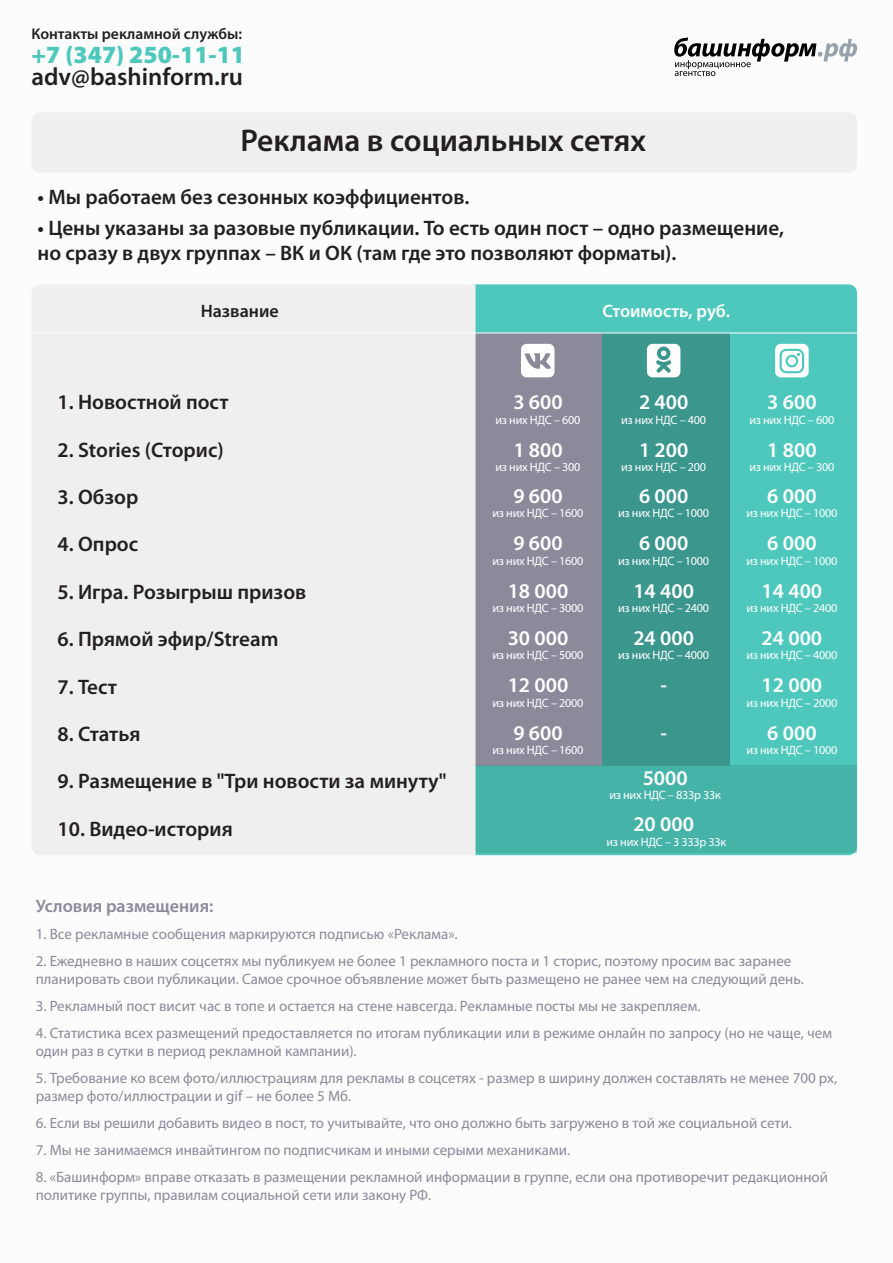
<style>
.page{position:relative;width:893px;height:1263px;background:#fff}
.page>*{position:absolute;margin:0;border:0;box-sizing:border-box;transform-origin:0 0}
.t1{font:600 31.5px "Myriad Pro";color:#231f20}
.t2{font:600 24.9px "Myriad Pro";color:#231f20}
.t3{font:900 24.9px "Myriad Pro";color:#4ec8bd}
.t4{font:600 21px/25.2px "Myriad Pro";color:#231f20}
.t5{font:600 21px "Myriad Pro";color:#fff}
.t6{font:600 18px "Myriad Pro";color:#8a8a9b}
.t7{font:600 18px "Myriad Pro";letter-spacing:-.005em;color:#fff}
.t8{font:600 18px "Myriad Pro";color:#231f20}
.t9{font:600 15.6px "Myriad Pro";color:#231f20}
.t10{font:15px/18px "Myriad Pro";color:#8a8a9b}
.t11{font:12.15px "Myriad Pro";letter-spacing:-.02em;color:#fff}
</style>
<div class="page">
<div style="left:0;top:0;width:893px;height:1263px;background:linear-gradient(to right,#f5f5f5,#fdfdfd)"></div>
<svg style="left:674px;top:37px;width:183px;height:39px"></svg>
<div style="left:476px;top:284px;width:381px;height:571px;background:#4ec8bd"></div>
<div style="left:476px;top:333px;width:127px;height:432px;background:#8a8a9b"></div>
<div style="left:603px;top:333px;width:127px;height:432px;background:#3b968e"></div>
<div style="left:476px;top:765px;width:381px;height:43px;background:#46b3a9"></div>
<div style="left:476px;top:810px;width:381px;height:43px;background:#46b3a9"></div>
<div style="left:31px;top:112px;width:826px;height:61px;background:#efefef;border-radius:9px"></div>
<hr style="left:31px;top:332px;width:826px;height:1px;background:#fff">
<div style="left:521px;top:344px;width:33px;height:33px;background:#fff;border-radius:6px"></div>
<div style="left:647px;top:344px;width:33px;height:33px;background:#fff;border-radius:6px"></div>
<svg style="left:775px;top:344px;width:34px;height:33px"></svg>
<svg style="left:525px;top:353px;width:26px;height:16px"></svg>
<svg style="left:656px;top:347px;width:15px;height:26px"></svg>
<svg style="left:780px;top:349px;width:24px;height:24px"></svg>
<p class="t9" style="left:31px;top:24px;width:212px">Контакты рекламной службы:</p>
<h2 class="t3" style="left:31px;top:40px;width:215px">+7 (347) 250-11-11</h2>
<h2 class="t2" style="left:31px;top:61px;width:213px">adv@bashinform.ru</h2>
<h1 class="t1" style="left:240px;top:120px;width:407px">Реклама в социальных сетях</h1>
<h3 class="t4" style="left:37px;top:184px;width:433px">• Мы работаем без сезонных коэффициентов.</h3>
<h3 class="t4" style="left:37px;top:214px;width:748px">• Цены указаны за разовые публикации. То есть один пост – одно размещение, но сразу в двух группах – ВК и ОК (там где это позволяют форматы).</h3>
<p class="t8" style="left:201px;top:299px;width:80px">Название</p>
<p class="t7" style="left:602px;top:299px;width:129px">Стоимость, руб.</p>
<h3 class="t4" style="left:58px;top:389px;width:172px">1. Новостной пост</h3>
<h3 class="t4" style="left:58px;top:436px;width:168px">2. Stories (Сторис)</h3>
<h3 class="t4" style="left:58px;top:484px;width:82px">3. Обзор</h3>
<h3 class="t4" style="left:58px;top:531px;width:82px">4. Опрос</h3>
<h3 class="t4" style="left:58px;top:579px;width:250px">5. Игра. Розыгрыш призов</h3>
<h3 class="t4" style="left:58px;top:626px;width:222px">6. Прямой эфир/Stream</h3>
<h3 class="t4" style="left:58px;top:673px;width:61px">7. Тест</h3>
<h3 class="t4" style="left:58px;top:721px;width:84px">8. Статья</h3>
<h3 class="t4" style="left:58px;top:768px;width:390px">9. Размещение в "Три новости за минуту"</h3>
<h3 class="t4" style="left:58px;top:816px;width:177px">10. Видео-история</h3>
<h3 class="t5" style="left:513px;top:389px;width:51px">3 600</h3>
<p class="t11" style="left:495px;top:412px;width:87px">из них НДС – 600</p>
<h3 class="t5" style="left:639px;top:389px;width:51px">2 400</h3>
<p class="t11" style="left:621px;top:412px;width:87px">из них НДС – 400</p>
<h3 class="t5" style="left:767px;top:389px;width:51px">3 600</h3>
<p class="t11" style="left:749px;top:412px;width:87px">из них НДС – 600</p>
<h3 class="t5" style="left:513px;top:436px;width:51px">1 800</h3>
<p class="t11" style="left:495px;top:459px;width:87px">из них НДС – 300</p>
<h3 class="t5" style="left:639px;top:436px;width:51px">1 200</h3>
<p class="t11" style="left:621px;top:459px;width:87px">из них НДС – 200</p>
<h3 class="t5" style="left:767px;top:436px;width:51px">1 800</h3>
<p class="t11" style="left:749px;top:459px;width:87px">из них НДС – 300</p>
<h3 class="t5" style="left:513px;top:482px;width:51px">9 600</h3>
<p class="t11" style="left:492px;top:506px;width:93px">из них НДС – 1600</p>
<h3 class="t5" style="left:639px;top:482px;width:51px">6 000</h3>
<p class="t11" style="left:618px;top:506px;width:93px">из них НДС – 1000</p>
<h3 class="t5" style="left:767px;top:482px;width:51px">6 000</h3>
<p class="t11" style="left:746px;top:506px;width:93px">из них НДС – 1000</p>
<h3 class="t5" style="left:513px;top:530px;width:51px">9 600</h3>
<p class="t11" style="left:492px;top:553px;width:93px">из них НДС – 1600</p>
<h3 class="t5" style="left:639px;top:530px;width:51px">6 000</h3>
<p class="t11" style="left:618px;top:553px;width:93px">из них НДС – 1000</p>
<h3 class="t5" style="left:767px;top:530px;width:51px">6 000</h3>
<p class="t11" style="left:746px;top:553px;width:93px">из них НДС – 1000</p>
<h3 class="t5" style="left:508px;top:577px;width:62px">18 000</h3>
<p class="t11" style="left:492px;top:600px;width:93px">из них НДС – 3000</p>
<h3 class="t5" style="left:633px;top:577px;width:62px">14 400</h3>
<p class="t11" style="left:618px;top:600px;width:93px">из них НДС – 2400</p>
<h3 class="t5" style="left:762px;top:577px;width:62px">14 400</h3>
<p class="t11" style="left:746px;top:600px;width:93px">из них НДС – 2400</p>
<h3 class="t5" style="left:508px;top:624px;width:62px">30 000</h3>
<p class="t11" style="left:492px;top:648px;width:93px">из них НДС – 5000</p>
<h3 class="t5" style="left:633px;top:624px;width:62px">24 000</h3>
<p class="t11" style="left:618px;top:648px;width:93px">из них НДС – 4000</p>
<h3 class="t5" style="left:762px;top:624px;width:62px">24 000</h3>
<p class="t11" style="left:746px;top:648px;width:93px">из них НДС – 4000</p>
<h3 class="t5" style="left:508px;top:672px;width:62px">12 000</h3>
<p class="t11" style="left:492px;top:695px;width:93px">из них НДС – 2000</p>
<h3 class="t5" style="left:660px;top:672px;width:8px">-</h3>
<h3 class="t5" style="left:762px;top:672px;width:62px">12 000</h3>
<p class="t11" style="left:746px;top:695px;width:93px">из них НДС – 2000</p>
<h3 class="t5" style="left:513px;top:719px;width:51px">9 600</h3>
<p class="t11" style="left:492px;top:743px;width:93px">из них НДС – 1600</p>
<h3 class="t5" style="left:660px;top:719px;width:8px">-</h3>
<h3 class="t5" style="left:767px;top:719px;width:51px">6 000</h3>
<p class="t11" style="left:746px;top:743px;width:93px">из них НДС – 1000</p>
<h3 class="t5" style="left:643px;top:764px;width:47px">5000</h3>
<p class="t11" style="left:609px;top:788px;width:113px">из них НДС – 833р 33к</p>
<h3 class="t5" style="left:633px;top:811px;width:62px">20 000</h3>
<p class="t11" style="left:606px;top:834px;width:121px">из них НДС – 3 333р 33к</p>
<p class="t6" style="left:36px;top:895px;width:179px">Условия размещения:</p>
<p class="t10" style="left:36px;top:925px;width:423px">1. Все рекламные сообщения маркируются подписью «Реклама».</p>
<p class="t10" style="left:36px;top:952px;width:770px">2. Ежедневно в наших соцсетях мы публикуем не более 1 рекламного поста и 1 сторис, поэтому просим вас заранее планировать свои публикации. Самое срочное объявление может быть размещено не ранее чем на следующий день.</p>
<p class="t10" style="left:36px;top:997px;width:666px">3. Рекламный пост висит час в топе и остается на стене навсегда. Рекламные посты мы не закрепляем.</p>
<p class="t10" style="left:36px;top:1024px;width:798px">4. Статистика всех размещений предоставляется по итогам публикации или в режиме онлайн по запросу (но не чаще, чем один раз в сутки в период рекламной кампании).</p>
<p class="t10" style="left:36px;top:1069px;width:803px">5. Требование ко всем фото/иллюстрациям для рекламы в соцсетях - размер в ширину должен составлять не менее 700 px, размер фото/иллюстрации и gif – не более 5 Мб.</p>
<p class="t10" style="left:36px;top:1114px;width:758px">6. Если вы решили добавить видео в пост, то учитывайте, что оно должно быть загружено в той же социальной сети.</p>
<p class="t10" style="left:36px;top:1141px;width:536px">7. Мы не занимаемся инвайтингом по подписчикам и иными серыми механиками.</p>
<p class="t10" style="left:36px;top:1168px;width:794px">8. «Башинформ» вправе отказать в размещении рекламной информации в группе, если она противоречит редакционной политике группы, правилам социальной сети или закону РФ.</p>
</div>
